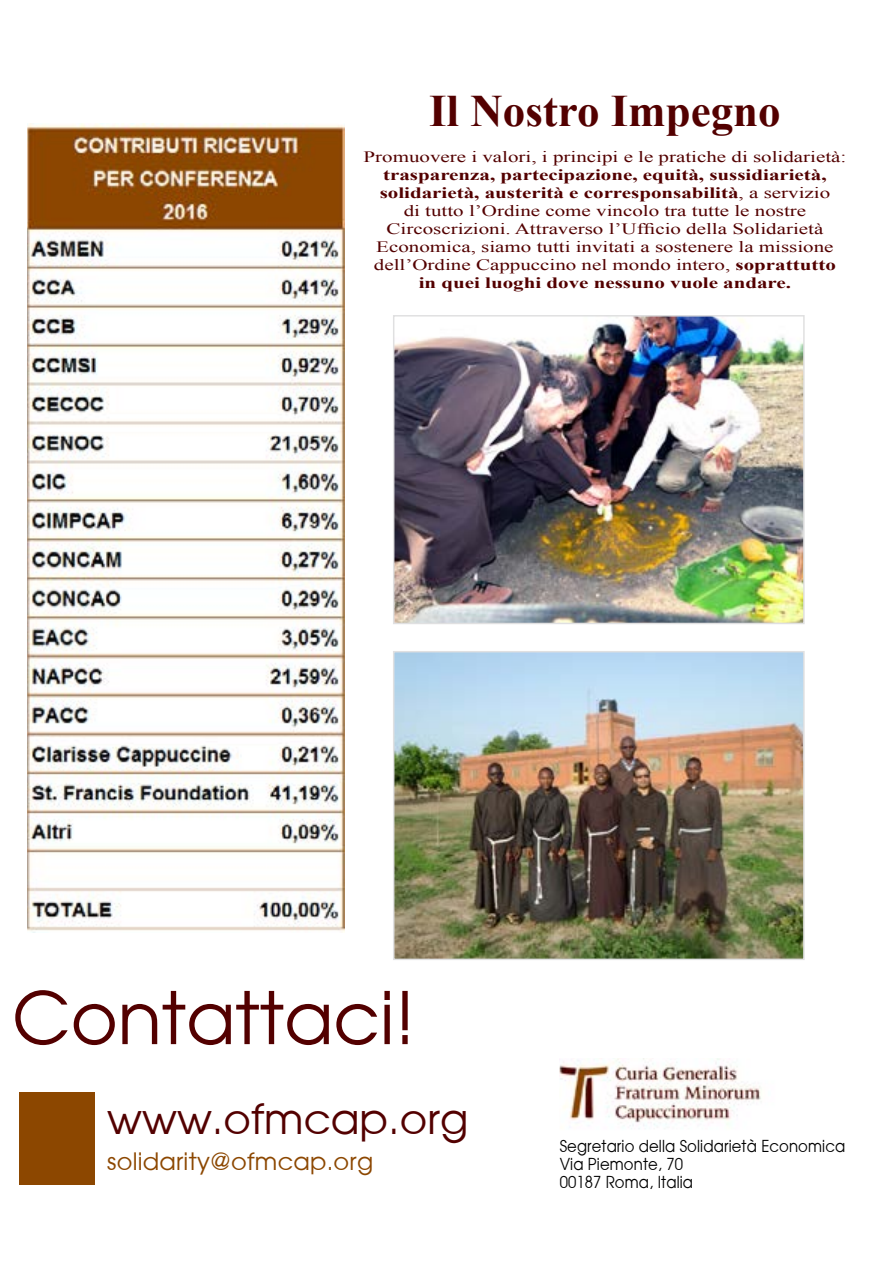
<style>
.page{position:relative;width:893px;height:1263px;background:#fff}
.page>*{position:absolute;margin:0;border:0;box-sizing:border-box;transform-origin:0 0}
.t1{font:72px "Avant Garde";color:#530000}
.t2{font:700 45px "Times New Roman";color:#530000}
.t3{font:42px "Avant Garde";color:#530000}
.t4{font:24px "Avant Garde";letter-spacing:.01em;color:#8c4700}
.t5{font:16.5px/18px "Avant Garde";letter-spacing:.01em;color:#000;scale:.9 1}
.t6{font:15.75px/18px "Times New Roman";color:#530000;text-align:center;scale:1.33 1}
.s1{font-weight:700}
</style>
<div class="page">
<div style="left:20px;top:1092px;width:75px;height:92px;background:#8c4700"></div>
<img style="left:559px;top:1058px;width:202px;height:71px">
<img style="left:27px;top:123px;width:318px;height:810px">
<img style="left:396px;top:318px;width:406px;height:303px">
<div style="left:393px;top:315px;width:412px;height:309px;border:2px solid #e0e0e1"></div>
<img style="left:396px;top:654px;width:406px;height:303px">
<div style="left:393px;top:651px;width:412px;height:309px;border:2px solid #e0e0e1"></div>
<h2 class="t2" style="left:429px;top:78px;width:353px">Il Nostro Impegno</h2>
<p class="t6" style="left:363px;top:147px;width:365px">Promuovere i valori, i principi e le pratiche di solidarietà:</p>
<p class="t6" style="left:374px;top:165px;width:349px"><span class="s1">trasparenza, partecipazione, equità, sussidiarietà, solidarietà, austerità e corresponsabilità</span>, a servizio di tutto l’Ordine come vincolo tra tutte le nostre Circoscrizioni. Attraverso l’Ufficio della Solidarietà Economica, siamo tutti invitati a sostenere la missione dell’Ordine Cappuccino nel mondo intero, <span class="s1">soprattutto in quei luoghi dove nessuno vuole andare.</span></p>
<h1 class="t1" style="left:12px;top:973px;width:405px">Contattaci!</h1>
<h3 class="t3" style="left:107px;top:1092px;width:363px">www.ofmcap.org</h3>
<h3 class="t4" style="left:107px;top:1146px;width:267px">solidarity@ofmcap.org</h3>
<p class="t5" style="left:560px;top:1137px;width:319px">Segretario della Solidarietà Economica<br>Via Piemonte, 70<br>00187 Roma, Italia</p>
</div>
